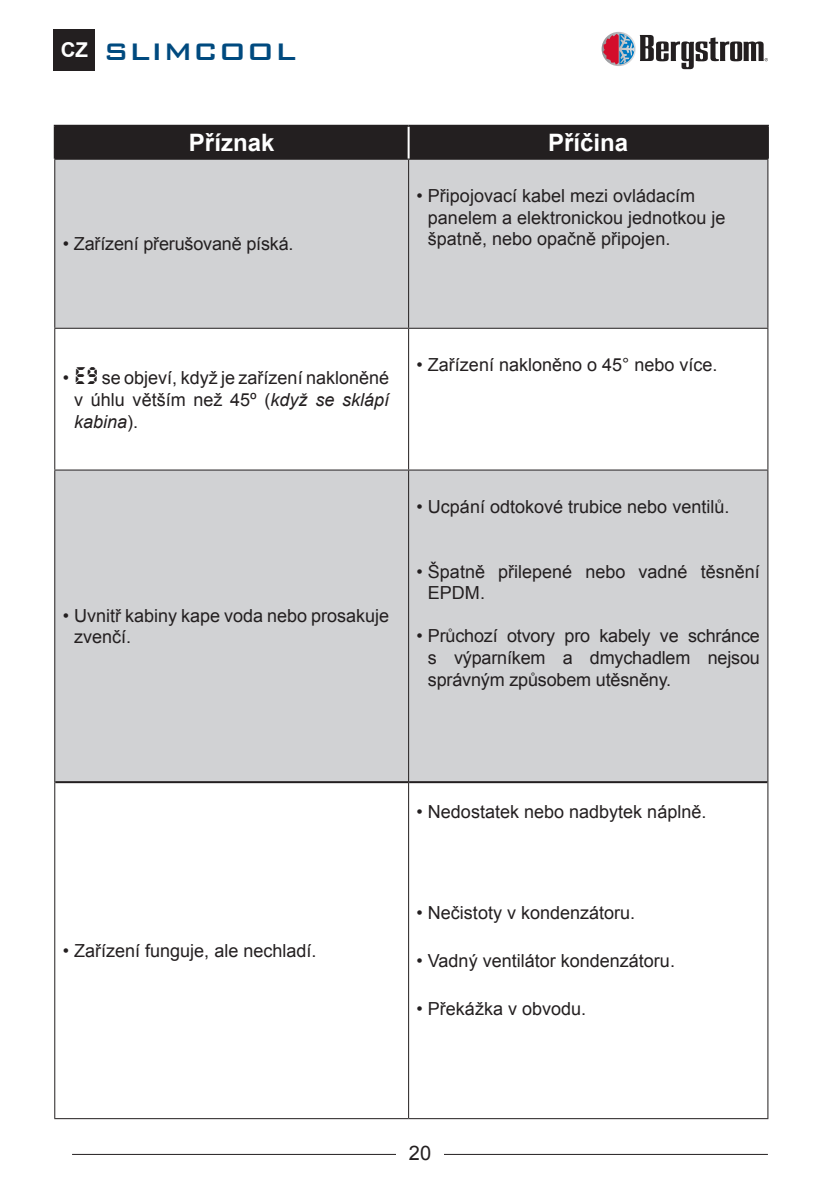
<style>
.page{position:relative;width:840px;height:1191px;background:#fff}
.page>*{position:absolute;margin:0;border:0;box-sizing:border-box;transform-origin:0 0}
.t1{font:500 32px "Bank Gothic BT";color:#004a7f}
.t2{font:700 24px "Arial";color:#fff}
.t3{font:20px "Arial";color:#231f20}
.t4{font:18px/21.6px "Arial";color:#231f20}
.s1{font-family:"Arial";font-weight:700;font-size:20.4px;color:#fff}
.s2{font-family:"Radioland"}
.s3{font-style:italic}
</style>
<div class="page">
<div style="left:54px;top:29px;width:41px;height:42px;background:#231f20"></div>
<hr style="left:72px;top:1153px;width:695px;height:1px;background:#231f20">
<div style="left:396px;top:1145px;width:47px;height:29px;background:#fff"></div>
<svg style="left:601px;top:32px;width:34px;height:34px"></svg>
<svg style="left:602px;top:34px;width:165px;height:35px"></svg>
<div style="left:56px;top:127px;width:710px;height:32px;background:#231f20"></div>
<svg style="left:55px;top:160px;width:712px;height:621px;fill:#d1d2d4"></svg>
<hr style="left:54px;top:125px;width:354px;height:2px;background:#231f20">
<hr style="left:54px;top:127px;width:2px;height:32px;background:#231f20">
<hr style="left:55px;top:781px;width:353px;height:2px;background:#231f20">
<hr style="left:408px;top:125px;width:360px;height:2px;background:#231f20">
<hr style="left:766px;top:127px;width:2px;height:32px;background:#231f20">
<hr style="left:409px;top:781px;width:358px;height:2px;background:#231f20">
<hr style="left:407px;top:127px;width:2px;height:32px;background:#fff">
<hr style="left:54px;top:1118px;width:354px;height:1px;background:#231f20">
<hr style="left:408px;top:1118px;width:360px;height:1px;background:#231f20">
<hr style="left:54px;top:159px;width:354px;height:1px;background:#231f20">
<hr style="left:54px;top:160px;width:1px;height:168px;background:#231f20">
<hr style="left:408px;top:159px;width:360px;height:1px;background:#231f20">
<hr style="left:408px;top:160px;width:1px;height:168px;background:#231f20">
<hr style="left:767px;top:160px;width:1px;height:168px;background:#231f20">
<hr style="left:54px;top:328px;width:354px;height:1px;background:#231f20">
<hr style="left:54px;top:329px;width:1px;height:140px;background:#231f20">
<hr style="left:408px;top:328px;width:360px;height:1px;background:#231f20">
<hr style="left:408px;top:329px;width:1px;height:140px;background:#231f20">
<hr style="left:767px;top:329px;width:1px;height:140px;background:#231f20">
<hr style="left:54px;top:469px;width:354px;height:1px;background:#231f20">
<hr style="left:54px;top:470px;width:1px;height:312px;background:#231f20">
<hr style="left:408px;top:469px;width:360px;height:1px;background:#231f20">
<hr style="left:408px;top:470px;width:1px;height:312px;background:#231f20">
<hr style="left:767px;top:470px;width:1px;height:312px;background:#231f20">
<hr style="left:54px;top:782px;width:1px;height:336px;background:#231f20">
<hr style="left:408px;top:782px;width:1px;height:336px;background:#231f20">
<hr style="left:767px;top:782px;width:1px;height:336px;background:#231f20">
<h1 class="t1" style="left:61px;top:34px;width:237px"><span class="s1">CZ</span> SLIMCOOL</h1>
<p class="t2" style="left:189px;top:127px;width:87px">Příznak</p>
<p class="t2" style="left:548px;top:127px;width:82px">Příčina</p>
<p class="t4" style="left:63px;top:233px;width:232px">• Zařízení přerušovaně píská.</p>
<p class="t4" style="left:427px;top:185px;width:299px;text-indent:-11px">• Připojovací kabel mezi ovládacím panelem a elektronickou jednotkou je špatně, nebo opačně připojen.</p>
<p class="t4" style="left:74px;top:367px;width:316px;text-align:justify;text-indent:-11px">• <span class="s2">E9</span> se objeví, když je zařízení nakloněné v úhlu větším než 45º (<span class="s3">když se sklápí kabina</span>).</p>
<p class="t4" style="left:416px;top:354px;width:302px">• Zařízení nakloněno o 45° nebo více.</p>
<p class="t4" style="left:74px;top:605px;width:316px;text-indent:-11px">• Uvnitř kabiny kape voda nebo prosakuje zvenčí.</p>
<p class="t4" style="left:416px;top:496px;width:314px">• Ucpání odtokové trubice nebo ventilů.</p>
<p class="t4" style="left:427px;top:560px;width:333px;text-indent:-11px">• Špatně přilepené nebo vadné těsnění<br>EPDM.</p>
<p class="t4" style="left:427px;top:625px;width:333px;text-align:justify;text-indent:-11px">• Průchozí otvory pro kabely ve schránce s výparníkem a dmychadlem nejsou správným způsobem utěsněny.</p>
<p class="t4" style="left:63px;top:940px;width:255px">• Zařízení funguje, ale nechladí.</p>
<p class="t4" style="left:416px;top:801px;width:291px">• Nedostatek nebo nadbytek náplně.</p>
<p class="t4" style="left:416px;top:902px;width:220px">• Nečistoty v kondenzátoru.</p>
<p class="t4" style="left:416px;top:950px;width:260px">• Vadný ventilátor kondenzátoru.</p>
<p class="t4" style="left:416px;top:997px;width:171px">• Překážka v obvodu.</p>
<p class="t3" style="left:408px;top:1139px;width:24px">20</p>
</div>
